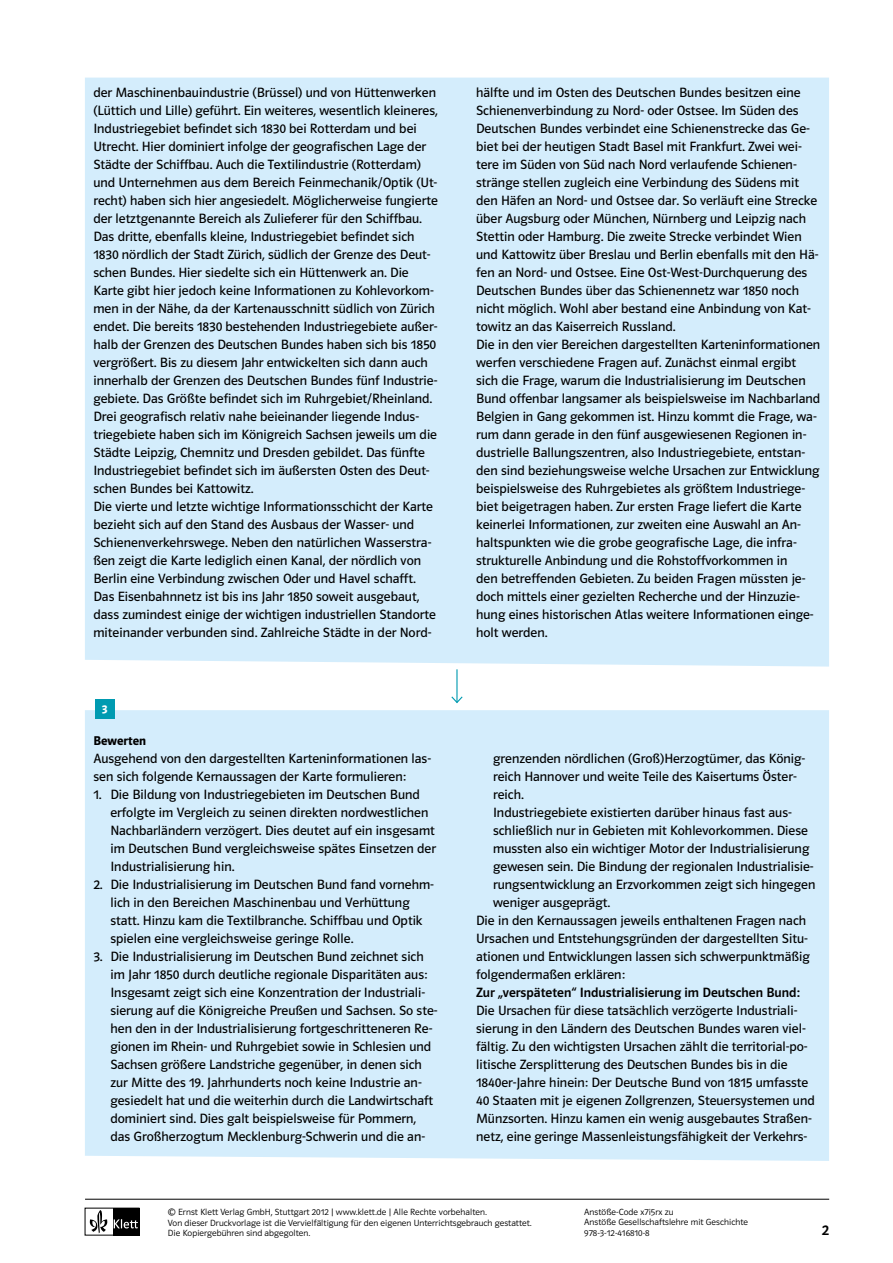
<style>
.page{position:relative;width:893px;height:1263px;background:#fff}
.page>*{position:absolute;margin:0;border:0;box-sizing:border-box;transform-origin:0 0}
.Seitenkopf{font:15px "Polo ST11 K Krftg";color:#000}
._02_Methode_Fliesste{font:13.5px/18px "Polo ST11 K Buch";color:#000}
._01_Ueberschrift_3{font:12.75px "Polo ST11 K Hfett";color:#000}
.t1{font:12px "Polo ST11 K Hfett";color:#fff}
.Seitenkopf-2{font:9px/10.5px "Polo ST11 K Leicht";letter-spacing:.005em;color:#000}
.s1{font-family:"Polo ST11 K Krftg"}
</style>
<div class="page">
<div style="left:112px;top:1208px;width:27px;height:27px;background:#000"></div>
<svg style="left:114px;top:1219px;width:23px;height:9px"></svg>
<svg style="left:90px;top:1210px;width:17px;height:23px"></svg>
<div style="left:85px;top:1208px;width:54px;height:27px;border:1px solid #000"></div>
<hr style="left:85px;top:1199px;width:744px;height:1px;background:#000">
<div style="left:85px;top:78px;width:744px;height:588px;background:#d4edfc"></div>
<div style="left:85px;top:710px;width:744px;height:451px;background:#d4edfc"></div>
<div style="left:95px;top:699px;width:20px;height:20px;background:#009bb1"></div>
<hr style="left:456px;top:669px;width:2px;height:33px;background:#009bb1">
<svg style="left:451px;top:695px;width:12px;height:8px"></svg>
<p class="_02_Methode_Fliesste" style="left:93px;top:83px;width:346px">der Maschinenbauindustrie (Brüssel) und von Hüttenwerken (Lüttich und Lille) geführt. Ein weiteres, wesentlich kleineres, Industriegebiet befindet sich 1830 bei Rotterdam und bei Utrecht. Hier dominiert infolge der geografischen Lage der Städte der Schiffbau. Auch die Textilindustrie (Rotterdam) und Unternehmen aus dem Bereich Feinmechanik/Optik (Ut&shy;recht) haben sich hier angesiedelt. Möglicherweise fungierte der letztgenannte Bereich als Zulieferer für den Schiffbau.<br>Das dritte, ebenfalls kleine, Industriegebiet befindet sich 1830 nördlich der Stadt Zürich, südlich der Grenze des Deut&shy;schen Bundes. Hier siedelte sich ein Hüttenwerk an. Die Karte gibt hier jedoch keine Informationen zu Kohlevorkom&shy;men in der Nähe, da der Kartenausschnitt südlich von Zürich endet. Die bereits 1830 bestehenden Industriegebiete außer&shy;halb der Grenzen des Deutschen Bundes haben sich bis 1850 vergrößert. Bis zu diesem Jahr entwickelten sich dann auch innerhalb der Grenzen des Deutschen Bundes fünf Industrie&shy;gebiete. Das Größte befindet sich im Ruhrgebiet/Rheinland.<br>Drei geografisch relativ nahe beieinander liegende Indus&shy;triegebiete haben sich im Königreich Sachsen jeweils um die Städte Leipzig, Chemnitz und Dresden gebildet. Das fünfte Industriegebiet befindet sich im äußersten Osten des Deut&shy;schen Bundes bei Kattowitz.</p>
<p class="_02_Methode_Fliesste" style="left:93px;top:497px;width:344px">Die vierte und letzte wichtige Informationsschicht der Karte bezieht sich auf den Stand des Ausbaus der Wasser- und Schienenverkehrswege. Neben den natürlichen Wasserstra&shy;ßen zeigt die Karte lediglich einen Kanal, der nördlich von Berlin eine Verbindung zwischen Oder und Havel schafft.<br>Das Eisenbahnnetz ist bis ins Jahr 1850 soweit ausgebaut, dass zumindest einige der wichtigen industriellen Standorte miteinander verbunden sind. Zahlreiche Städte in der Nord-</p>
<p class="t1" style="left:102px;top:702px;width:7px">3</p>
<p class="_02_Methode_Fliesste" style="left:93px;top:749px;width:339px">Ausgehend von den dargestellten Karteninformationen las&shy;sen sich folgende Kernaussagen der Karte formulieren:</p>
<p class="_02_Methode_Fliesste" style="left:110px;top:785px;width:327px;text-indent:-17px">1. Die Bildung von Industriegebieten im Deutschen Bund erfolgte im Vergleich zu seinen direkten nordwestlichen Nachbarländern verzögert. Dies deutet auf ein insgesamt im Deutschen Bund vergleichsweise spätes Einsetzen der Industrialisierung hin.</p>
<p class="_02_Methode_Fliesste" style="left:110px;top:875px;width:325px;text-indent:-17px">2. Die Industrialisierung im Deutschen Bund fand vornehm&shy;lich in den Bereichen Maschinenbau und Verhüttung statt. Hinzu kam die Textilbranche. Schiffbau und Optik spielen eine vergleichsweise geringe Rolle.</p>
<p class="_02_Methode_Fliesste" style="left:110px;top:947px;width:328px;text-indent:-17px">3. Die Industrialisierung im Deutschen Bund zeichnet sich im Jahr 1850 durch deutliche regionale Disparitäten aus:<br>Insgesamt zeigt sich eine Konzentration der Industriali&shy;sierung auf die Königreiche Preußen und Sachsen. So ste&shy;hen den in der Industrialisierung fortgeschritteneren Re&shy;gionen im Rhein- und Ruhrgebiet sowie in Schlesien und Sachsen größere Landstriche gegenüber, in denen sich zur Mitte des 19. Jahrhunderts noch keine Industrie an&shy;gesiedelt hat und die weiterhin durch die Landwirtschaft dominiert sind. Dies galt beispielsweise für Pommern, das Großherzogtum Mecklenburg-Schwerin und die an-</p>
<p class="_01_Ueberschrift_3" style="left:93px;top:733px;width:54px">Bewerten</p>
<p class="_02_Methode_Fliesste" style="left:476px;top:83px;width:344px">hälfte und im Osten des Deutschen Bundes besitzen eine Schienenverbindung zu Nord- oder Ostsee. Im Süden des Deutschen Bundes verbindet eine Schienenstrecke das Ge&shy;biet bei der heutigen Stadt Basel mit Frankfurt. Zwei wei&shy;tere im Süden von Süd nach Nord verlaufende Schienen&shy;stränge stellen zugleich eine Verbindung des Südens mit den Häfen an Nord- und Ostsee dar. So verläuft eine Strecke über Augsburg oder München, Nürnberg und Leipzig nach Stettin oder Hamburg. Die zweite Strecke verbindet Wien und Kattowitz über Breslau und Berlin ebenfalls mit den Hä&shy;fen an Nord- und Ostsee. Eine Ost-West-Durchquerung des Deutschen Bundes über das Schienennetz war 1850 noch nicht möglich. Wohl aber bestand eine Anbindung von Kat&shy;towitz an das Kaiserreich Russland.</p>
<p class="_02_Methode_Fliesste" style="left:476px;top:335px;width:346px">Die in den vier Bereichen dargestellten Karteninformationen werfen verschiedene Fragen auf. Zunächst einmal ergibt sich die Frage, warum die Industrialisierung im Deutschen Bund offenbar langsamer als beispielsweise im Nachbarland Belgien in Gang gekommen ist. Hinzu kommt die Frage, wa&shy;rum dann gerade in den fünf ausgewiesenen Regionen in&shy;dustrielle Ballungszentren, also Industriegebiete, entstan&shy;den sind beziehungsweise welche Ursachen zur Entwicklung beispielsweise des Ruhrgebietes als größtem Industriege&shy;biet beigetragen haben. Zur ersten Frage liefert die Karte keinerlei Informationen, zur zweiten eine Auswahl an An&shy;haltspunkten wie die grobe geografische Lage, die infra&shy;strukturelle Anbindung und die Rohstoffvorkommen in<br>den betreffenden Gebieten. Zu beiden Fragen müssten je&shy;doch mittels einer gezielten Recherche und der Hinzuzie&shy;hung eines historischen Atlas weitere Informationen einge&shy;holt werden.</p>
<p class="_02_Methode_Fliesste" style="left:493px;top:749px;width:324px">grenzenden nördlichen (Groß)Herzogtümer, das König&shy;reich Hannover und weite Teile des Kaisertums Öster&shy;reich.<br>Industriegebiete existierten darüber hinaus fast aus&shy;schließlich nur in Gebieten mit Kohlevorkommen. Diese mussten also ein wichtiger Motor der Industrialisierung gewesen sein. Die Bindung der regionalen Industrialisie&shy;rungsentwicklung an Erzvorkommen zeigt sich hingegen weniger ausgeprägt.</p>
<p class="_02_Methode_Fliesste" style="left:476px;top:911px;width:335px">Die in den Kernaussagen jeweils enthaltenen Fragen nach Ursachen und Entstehungsgründen der dargestellten Situ&shy;ationen und Entwicklungen lassen sich schwerpunktmäßig folgendermaßen erklären:</p>
<p class="_02_Methode_Fliesste" style="left:476px;top:983px;width:340px"><span class="s1">Zur „verspäteten“ Industrialisierung im Deutschen Bund:<br></span>Die Ursachen für diese tatsächlich verzögerte Industriali&shy;sierung in den Ländern des Deutschen Bundes waren viel&shy;fältig. Zu den wichtigsten Ursachen zählt die territorial-po&shy;litische Zersplitterung des Deutschen Bundes bis in die 1840er-Jahre hinein: Der Deutsche Bund von 1815 umfasste 40 Staaten mit je eigenen Zollgrenzen, Steuersystemen und Münzsorten. Hinzu kamen ein wenig ausgebautes Straßen&shy;netz, eine geringe Massenleistungsfähigkeit der Verkehrs-</p>
<p class="Seitenkopf-2" style="left:168px;top:1207px;width:320px">© Ernst Klett Verlag GmbH, Stuttgart 2012 | www.klett.de | Alle Rechte vorbehalten.</p>
<p class="Seitenkopf-2" style="left:168px;top:1217px;width:365px">Von dieser Druckvorlage ist die Vervielfältigung für den eigenen Unterrichtsgebrauch gestattet.<br>Die Kopiergebühren sind abgegolten.</p>
<p class="Seitenkopf-2" style="left:584px;top:1206px;width:91px">Anstöße-Code x7i5rx zu</p>
<p class="Seitenkopf-2" style="left:584px;top:1217px;width:165px">Anstöße Gesellschaftslehre mit Geschichte</p>
<p class="Seitenkopf-2" style="left:584px;top:1227px;width:67px">978-3-12-416810-8</p>
<p class="Seitenkopf" style="left:822px;top:1222px;width:9px">2</p>
</div>
